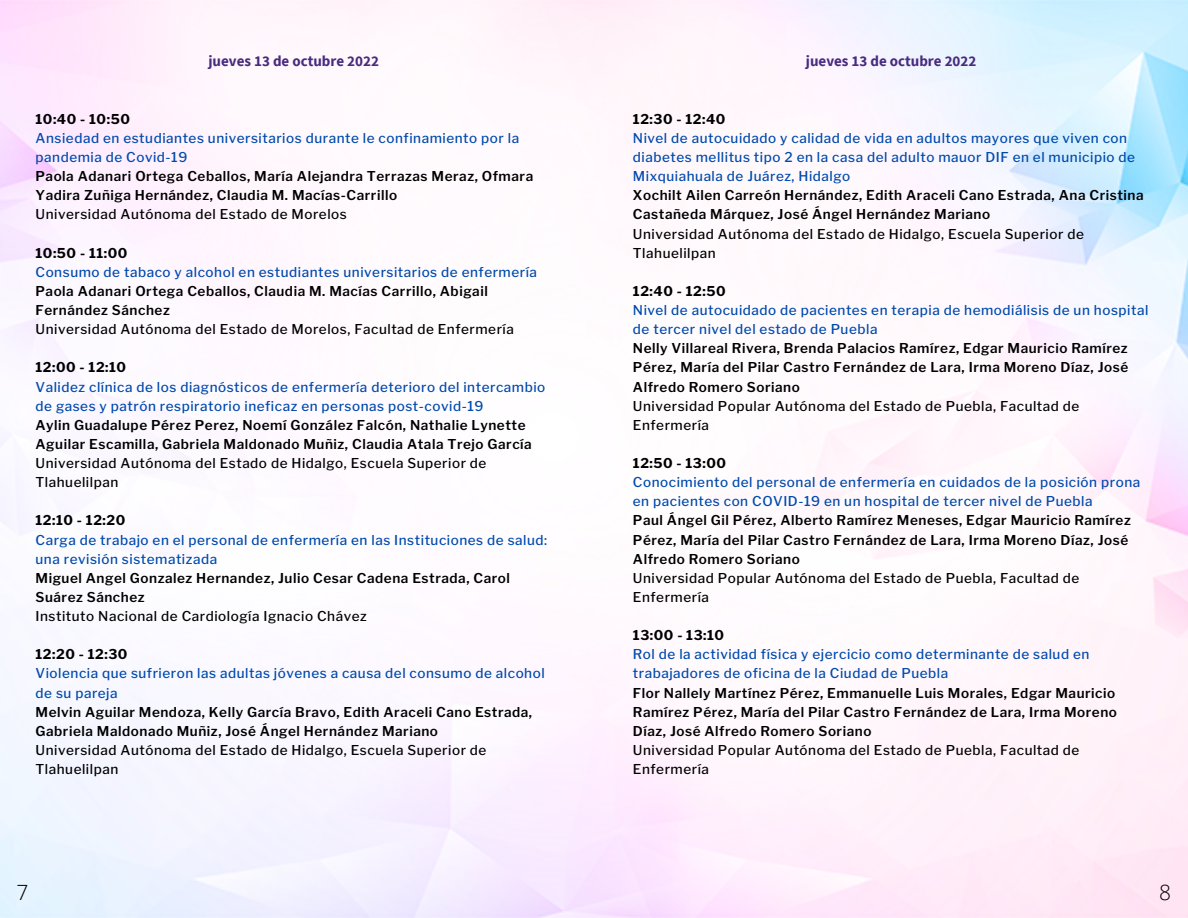
<style>
.page{position:relative;width:1188px;height:918px;background:#fff}
.page>*{position:absolute;margin:0;border:0;box-sizing:border-box;transform-origin:0 0}
.t1{font:300 21px "Open Sans";color:#000}
.t2{font:700 15px "Source Sans Pro";color:#492b7f}
.t3{font:600 13.5px/19.2px "Libre Franklin";letter-spacing:.04em;color:#000}
.t4{font:500 13.5px/19.2px "Libre Franklin";letter-spacing:.04em;color:#004aad}
.t5{font:500 13.5px/19.2px "Libre Franklin";letter-spacing:.04em;color:#000}
.t6{font:700 13.5px "Libre Franklin";letter-spacing:.04em;color:#000}
</style>
<div class="page">
<img style="left:0;top:0;width:1188px;height:918px">
<p class="t2" style="left:208px;top:51px;width:172px">jueves 13 de octubre 2022</p>
<p class="t6" style="left:36px;top:111px;width:96px">10:40 - 10:50</p>
<p class="t4" style="left:36px;top:128px;width:485px">Ansiedad en estudiantes universitarios durante le confinamiento por la pandemia de Covid-19</p>
<p class="t3" style="left:36px;top:167px;width:499px">Paola Adanari Ortega Ceballos, María Alejandra Terrazas Meraz, Ofmara<br>Yadira Zuñiga Hernández, Claudia M. Macías-Carrillo</p>
<p class="t5" style="left:36px;top:205px;width:313px">Universidad Autónoma del Estado de Morelos</p>
<p class="t6" style="left:36px;top:245px;width:93px">10:50 - 11:00</p>
<p class="t4" style="left:36px;top:262px;width:503px">Consumo de tabaco y alcohol en estudiantes universitarios de enfermería</p>
<p class="t3" style="left:36px;top:281px;width:454px">Paola Adanari Ortega Ceballos, Claudia M. Macías Carrillo, Abigail<br>Fernández Sánchez</p>
<p class="t5" style="left:36px;top:320px;width:480px">Universidad Autónoma del Estado de Morelos, Facultad de Enfermería</p>
<p class="t6" style="left:36px;top:359px;width:92px">12:00 - 12:10</p>
<p class="t4" style="left:36px;top:377px;width:511px">Validez clínica de los diagnósticos de enfermería deterioro del intercambio de gases y patrón respiratorio ineficaz en personas post-covid-19</p>
<p class="t3" style="left:36px;top:415px;width:498px">Aylin Guadalupe Pérez Perez, Noemí González Falcón, Nathalie Lynette<br>Aguilar Escamilla, Gabriela Maldonado Muñiz, Claudia Atala Trejo García</p>
<p class="t5" style="left:36px;top:454px;width:452px">Universidad Autónoma del Estado de Hidalgo, Escuela Superior de<br>Tlahuelilpan</p>
<p class="t6" style="left:36px;top:512px;width:91px">12:10 - 12:20</p>
<p class="t4" style="left:36px;top:530px;width:513px">Carga de trabajo en el personal de enfermería en las Instituciones de salud: una revisión sistematizada</p>
<p class="t3" style="left:36px;top:568px;width:476px">Miguel Angel Gonzalez Hernandez, Julio Cesar Cadena Estrada, Carol<br>Suárez Sánchez</p>
<p class="t5" style="left:36px;top:607px;width:333px">Instituto Nacional de Cardiología Ignacio Chávez</p>
<p class="t6" style="left:36px;top:646px;width:93px">12:20 - 12:30</p>
<p class="t4" style="left:36px;top:664px;width:511px">Violencia que sufrieron las adultas jóvenes a causa del consumo de alcohol de su pareja</p>
<p class="t3" style="left:36px;top:702px;width:498px">Melvin Aguilar Mendoza, Kelly García Bravo, Edith Araceli Cano Estrada,<br>Gabriela Maldonado Muñiz, José Ángel Hernández Mariano</p>
<p class="t5" style="left:36px;top:740px;width:452px">Universidad Autónoma del Estado de Hidalgo, Escuela Superior de<br>Tlahuelilpan</p>
<h1 class="t1" style="left:17px;top:877px;width:13px">7</h1>
<p class="t2" style="left:806px;top:51px;width:172px">jueves 13 de octubre 2022</p>
<p class="t6" style="left:633px;top:111px;width:94px">12:30 - 12:40</p>
<p class="t4" style="left:633px;top:128px;width:504px">Nivel de autocuidado y calidad de vida en adultos mayores que viven con diabetes mellitus tipo 2 en la casa del adulto mauor DIF en el municipio de<br>Mixquiahuala de Juárez, Hidalgo</p>
<p class="t3" style="left:633px;top:186px;width:512px">Xochilt Ailen Carreón Hernández, Edith Araceli Cano Estrada, Ana Cristina<br>Castañeda Márquez, José Ángel Hernández Mariano</p>
<p class="t5" style="left:633px;top:224px;width:452px">Universidad Autónoma del Estado de Hidalgo, Escuela Superior de<br>Tlahuelilpan</p>
<p class="t6" style="left:633px;top:283px;width:94px">12:40 - 12:50</p>
<p class="t4" style="left:633px;top:301px;width:517px">Nivel de autocuidado de pacientes en terapia de hemodiálisis de un hospital de tercer nivel del estado de Puebla</p>
<p class="t3" style="left:633px;top:339px;width:497px;text-align:justify">Nelly Villareal Rivera, Brenda Palacios Ramírez, Edgar Mauricio Ramírez Pérez, María del Pilar Castro Fernández de Lara, Irma Moreno Díaz, José Alfredo Romero Soriano</p>
<p class="t5" style="left:633px;top:396px;width:448px">Universidad Popular Autónoma del Estado de Puebla, Facultad de<br>Enfermería</p>
<p class="t6" style="left:633px;top:455px;width:95px">12:50 - 13:00</p>
<p class="t4" style="left:633px;top:473px;width:509px">Conocimiento del personal de enfermería en cuidados de la posición prona en pacientes con COVID-19 en un hospital de tercer nivel de Puebla</p>
<p class="t3" style="left:633px;top:511px;width:499px">Paul Ángel Gil Pérez, Alberto Ramírez Meneses, Edgar Mauricio Ramírez<br>Pérez, María del Pilar Castro Fernández de Lara, Irma Moreno Díaz, José<br>Alfredo Romero Soriano</p>
<p class="t5" style="left:633px;top:568px;width:448px">Universidad Popular Autónoma del Estado de Puebla, Facultad de<br>Enfermería</p>
<p class="t6" style="left:633px;top:627px;width:93px">13:00 - 13:10</p>
<p class="t4" style="left:633px;top:645px;width:458px">Rol de la actividad física y ejercicio como determinante de salud en trabajadores de oficina de la Ciudad de Puebla</p>
<p class="t3" style="left:633px;top:683px;width:486px">Flor Nallely Martínez Pérez, Emmanuelle Luis Morales, Edgar Mauricio<br>Ramírez Pérez, María del Pilar Castro Fernández de Lara, Irma Moreno<br>Díaz, José Alfredo Romero Soriano</p>
<p class="t5" style="left:633px;top:740px;width:448px">Universidad Popular Autónoma del Estado de Puebla, Facultad de<br>Enfermería</p>
<h1 class="t1" style="left:1159px;top:877px;width:13px">8</h1>
</div>
